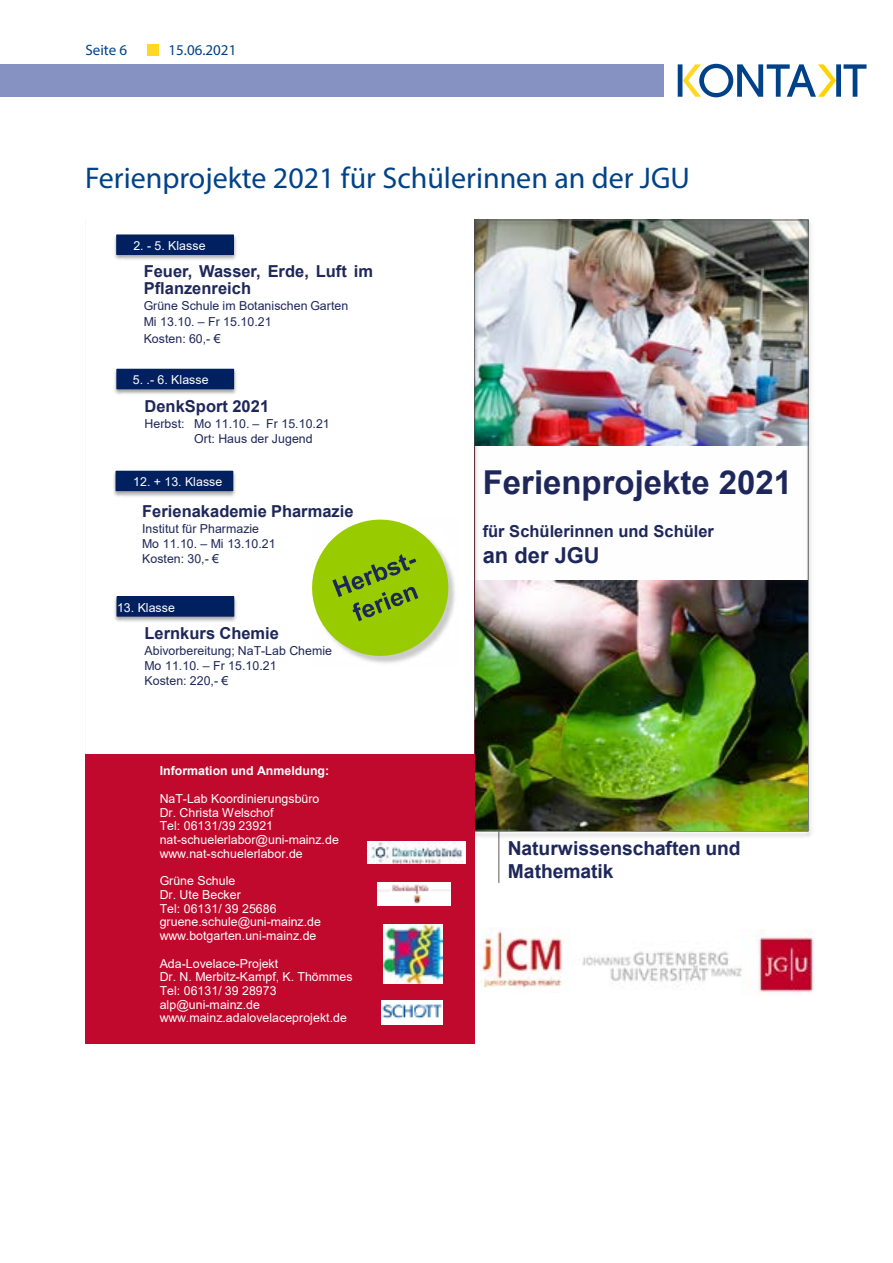
<style>
.page{position:relative;width:893px;height:1263px;background:#fff}
.page>*{position:absolute;margin:0;border:0;box-sizing:border-box;transform-origin:0 0}
.t1{font:700 33px "Arial";color:#1e275a}
.t2{font:30px "Myriad Pro";color:#004289}
.t3{font:700 21.9px "Arial";color:#1e275a}
.t4{font:700 19.2px/23.1px "Arial";color:#1e275a}
.t5{font:700 16.5px/16.5px "Arial";color:#1e2759}
.t6{font:700 16.5px "Arial";color:#1e275a}
.t7{font:15px "Myriad Pro";color:#004289}
.t8{font:12.3px/13.6px "Arial";letter-spacing:.005em;color:#fff}
.t9{font:12.3px/14.9px "Arial";letter-spacing:.005em;color:#1e2759}
.t10{font:700 12.3px "Arial";color:#fff}
</style>
<div class="page">
<svg style="left:678px;top:64px;width:188px;height:33px"></svg>
<div style="left:0;top:64px;width:663px;height:33px;background:#8693c2"></div>
<div style="left:148px;top:44px;width:11px;height:11px;background:#ffd823"></div>
<img style="left:582px;top:929px;width:232px;height:65px">
<hr style="left:498px;top:831px;width:1px;height:52px;background:#595959">
<img style="left:474px;top:221px;width:338px;height:618px">
<img style="left:476px;top:581px;width:332px;height:250px">
<img style="left:113px;top:470px;width:123px;height:27px">
<div style="left:116px;top:471px;width:117px;height:20px;background:#002060"></div>
<svg style="left:312px;top:519px;width:143px;height:144px"></svg>
<img style="left:114px;top:596px;width:123px;height:26px">
<div style="left:117px;top:597px;width:117px;height:19px;background:#002060"></div>
<div style="left:117px;top:596px;width:117px;height:21px;border:1px solid #002060"></div>
<div style="left:85px;top:754px;width:389px;height:290px;background:#c1092d"></div>
<img style="left:367px;top:841px;width:99px;height:22px">
<img style="left:378px;top:882px;width:72px;height:24px">
<img style="left:381px;top:1001px;width:61px;height:23px">
<img style="left:383px;top:924px;width:59px;height:59px">
<img style="left:114px;top:236px;width:123px;height:24px">
<div style="left:117px;top:235px;width:116px;height:19px;background:#002060"></div>
<div style="left:116px;top:234px;width:118px;height:21px;border:1px solid #002060"></div>
<img style="left:477px;top:927px;width:85px;height:61px">
<img style="left:114px;top:368px;width:123px;height:27px">
<div style="left:117px;top:369px;width:117px;height:20px;background:#002060"></div>
<p class="t7" style="left:85px;top:41px;width:43px">Seite 6</p>
<p class="t7" style="left:169px;top:41px;width:69px">15.06.2021</p>
<h2 class="t2" style="left:85px;top:160px;width:606px">Ferienprojekte 2021 für Schülerinnen an der JGU</h2>
<p class="t8" style="left:133px;top:238px;width:74px">2. - 5. Klasse</p>
<h3 class="t5" style="left:144px;top:263px;width:231px">Feuer, Wasser, Erde, Luft im<br>Pflanzenreich</h3>
<p class="t9" style="left:144px;top:297px;width:206px;line-height:16.5px">Grüne Schule im Botanischen Garten<br>Mi 13.10. – Fr 15.10.21<br>Kosten: 60,- €</p>
<p class="t8" style="left:133px;top:373px;width:77px">5. .- 6. Klasse</p>
<h3 class="t5" style="left:145px;top:398px;width:126px">DenkSport 2021</h3>
<p class="t9" style="left:194px;top:416px;width:137px;text-indent:-50px">Herbst: Mo 11.10. – Fr 15.10.21<br>Ort: Haus der Jugend</p>
<p class="t8" style="left:133px;top:475px;width:91px">12. + 13. Klasse</p>
<h3 class="t5" style="left:142px;top:503px;width:213px">Ferienakademie Pharmazie</h3>
<p class="t9" style="left:142px;top:521px;width:135px">Institut für Pharmazie<br>Mo 11.10. – Mi 13.10.21<br>Kosten: 30,- €</p>
<p class="t8" style="left:117px;top:601px;width:59px">13. Klasse</p>
<h3 class="t5" style="left:145px;top:625px;width:136px">Lernkurs Chemie</h3>
<p class="t9" style="left:145px;top:643px;width:189px">Abivorbereitung; NaT-Lab Chemie<br>Mo 11.10. – Fr 15.10.21<br>Kosten: 220,- €</p>
<p class="t10" style="left:160px;top:762px;width:171px">Information und Anmeldung:</p>
<p class="t8" style="left:160px;top:792px;width:181px">NaT-Lab Koordinierungsbüro<br>Dr. Christa Welschof<br>Tel: 06131/39 23921 nat-schuelerlabor@uni-mainz.de www.nat-schuelerlabor.de</p>
<p class="t8" style="left:160px;top:874px;width:163px">Grüne Schule<br>Dr. Ute Becker<br>Tel: 06131/ 39 25686 gruene.schule@uni-mainz.de www.botgarten.uni-mainz.de</p>
<p class="t8" style="left:160px;top:956px;width:194px">Ada-Lovelace-Projekt<br>Dr. N. Merbitz-Kampf, K. Thömmes<br>Tel: 06131/ 39 28973 alp@uni-mainz.de www.mainz.adalovelaceprojekt.de</p>
<h1 class="t1" style="left:483px;top:459px;width:311px">Ferienprojekte 2021</h1>
<h3 class="t6" style="left:483px;top:520px;width:233px">für Schülerinnen und Schüler</h3>
<h3 class="t3" style="left:483px;top:539px;width:118px">an der JGU</h3>
<h3 class="t4" style="left:508px;top:837px;width:235px">Naturwissenschaften und<br>Mathematik</h3>
</div>
